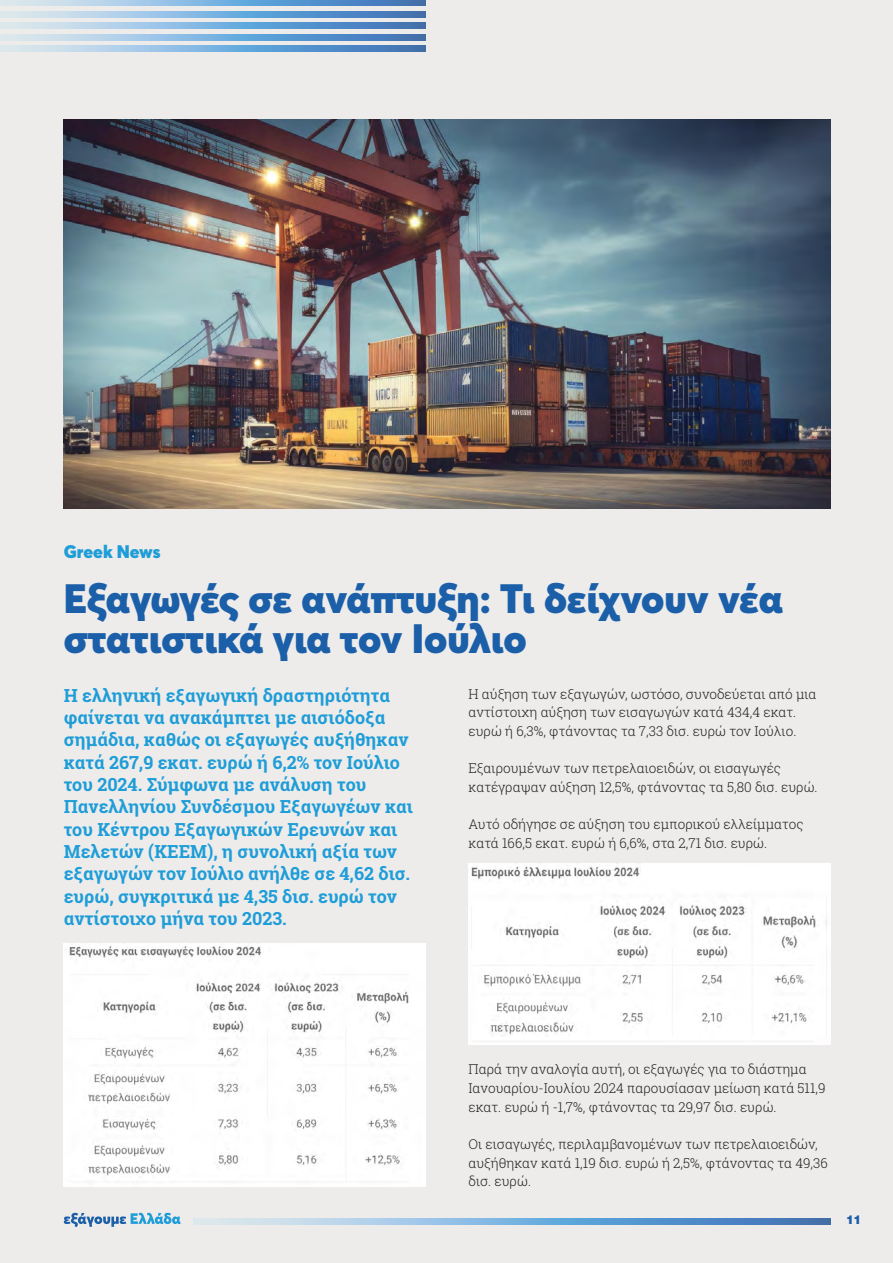
<style>
.page{position:relative;width:893px;height:1263px;background:#edeceb}
.page>*{position:absolute;margin:0;border:0;box-sizing:border-box;transform-origin:0 0}
.t1{font:900 40.5px/40.5px "Averta";letter-spacing:-.005em;color:#1b5fa9}
.t2{font:700 18px/22.4px "Roboto Slab";color:#1e9dd8}
.t3{font:900 18px "Averta";color:#1e9dd8}
.t4{font:300 13.5px/18.8px "Roboto Slab";color:#231f20}
.t5{font:900 12px "UB Helvetica";color:#1b5fa9}
</style>
<div class="page">
<svg style="left:0;top:0;width:426px;height:6px;background:#83b0d9"></svg>
<svg style="left:0;top:23px;width:426px;height:6px;background:#83b0d9"></svg>
<svg style="left:0;top:46px;width:426px;height:5px;background:#83b0d9"></svg>
<svg style="left:0;top:11px;width:426px;height:6px;background:#83b0d9"></svg>
<svg style="left:0;top:34px;width:426px;height:6px;background:#83b0d9"></svg>
<svg style="left:64px;top:1213px;width:117px;height:14px"></svg>
<svg style="left:194px;top:1219px;width:637px;height:5px;background:#83b0d9"></svg>
<img style="left:468px;top:864px;width:363px;height:180px">
<img style="left:64px;top:119px;width:767px;height:389px">
<img style="left:64px;top:944px;width:362px;height:242px">
<h2 class="t3" style="left:64px;top:540px;width:98px">Greek News</h2>
<h1 class="t1" style="left:64px;top:578px;width:720px">Εξαγωγές σε ανάπτυξη: Τι δείχνουν νέα στατιστικά για τον Ιούλιο</h1>
<p class="t2" style="left:64px;top:684px;width:351px">Η ελληνική εξαγωγική δραστηριότητα φαίνεται να ανακάμπτει με αισιόδοξα σημάδια, καθώς οι εξαγωγές αυξήθηκαν κατά 267,9 εκατ. ευρώ ή 6,2% τον Ιούλιο του 2024. Σύμφωνα με ανάλυση του Πανελληνίου Συνδέσμου Εξαγωγέων και του Κέντρου Εξαγωγικών Ερευνών και Μελετών (ΚΕΕΜ), η συνολική αξία των εξαγωγών τον Ιούλιο ανήλθε σε 4,62 δισ. ευρώ, συγκριτικά με 4,35 δισ. ευρώ τον αντίστοιχο μήνα του 2023.</p>
<p class="t4" style="left:468px;top:684px;width:350px">Η αύξηση των εξαγωγών, ωστόσο, συνοδεύεται από μια αντίστοιχη αύξηση των εισαγωγών κατά 434,4 εκατ. ευρώ ή 6,3%, φτάνοντας τα 7,33 δισ. ευρώ τον Ιούλιο.</p>
<p class="t4" style="left:468px;top:759px;width:351px">Εξαιρουμένων των πετρελαιοειδών, οι εισαγωγές κατέγραψαν αύξηση 12,5%, φτάνοντας τα 5,80 δισ. ευρώ.</p>
<p class="t4" style="left:468px;top:815px;width:337px">Αυτό οδήγησε σε αύξηση του εμπορικού ελλείμματος κατά 166,5 εκατ. ευρώ ή 6,6%, στα 2,71 δισ. ευρώ.</p>
<p class="t4" style="left:468px;top:1060px;width:359px">Παρά την αναλογία αυτή, οι εξαγωγές για το διάστημα<br>Ιανουαρίου-Ιουλίου 2024 παρουσίασαν μείωση κατά 511,9 εκατ. ευρώ ή -1,7%, φτάνοντας τα 29,97 δισ. ευρώ.</p>
<p class="t4" style="left:468px;top:1134px;width:361px">Οι εισαγωγές, περιλαμβανομένων των πετρελαιοειδών, αυξήθηκαν κατά 1,19 δισ. ευρώ ή 2,5%, φτάνοντας τα 49,36 δισ. ευρώ.</p>
<p class="t5" style="left:846px;top:1212px;width:17px">11</p>
</div>
